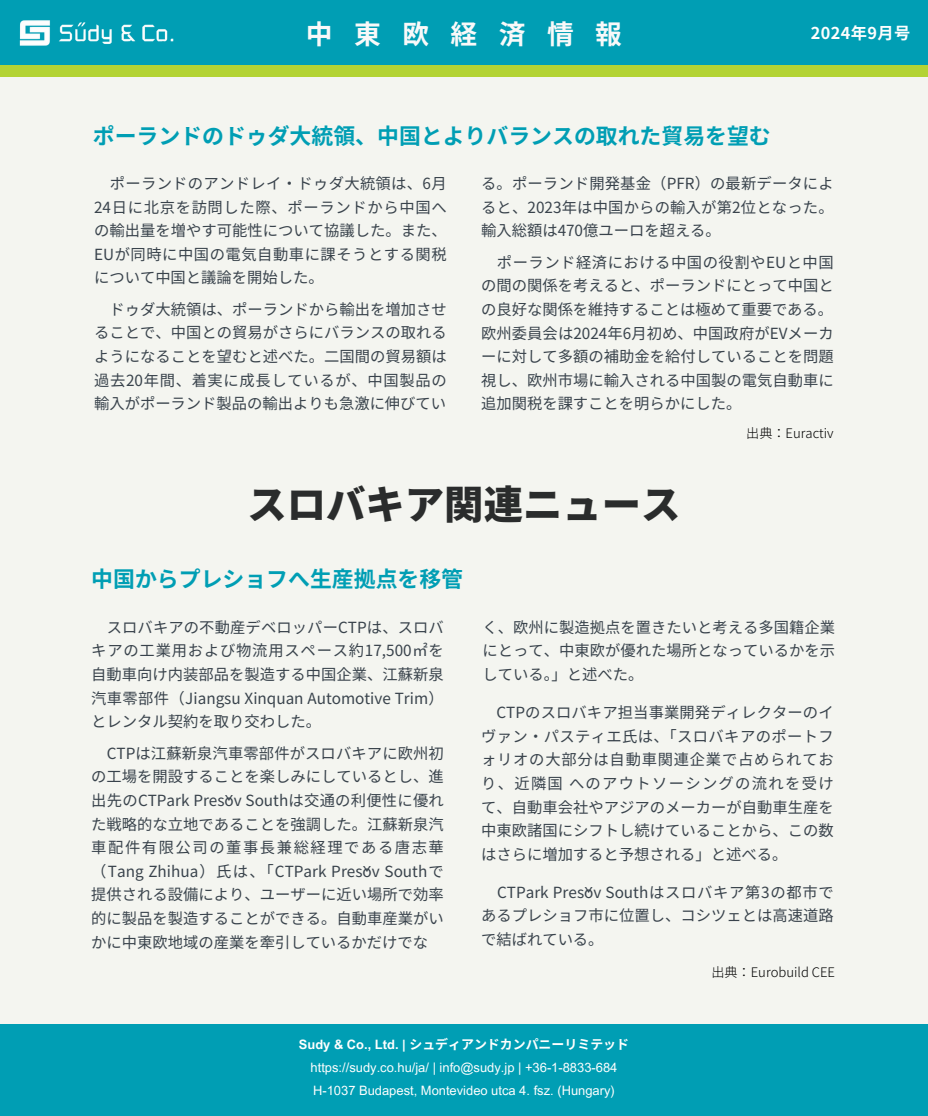
<style>
.page{position:relative;width:928px;height:1116px;background:#f4f5f0}
.page>*{position:absolute;margin:0;border:0;box-sizing:border-box;transform-origin:0 0}
.t1{font:900 39.38px "Noto Sans JP";color:#2a2c2c}
.t2{font:700 26.78px "Noto Sans JP";letter-spacing:.8em;color:#f9f9f9}
.t3{font:700 21.88px "Noto Sans JP";color:#009eb4}
.t4{font:700 16.28px "Noto Sans JP";letter-spacing:.025em;color:#fdfefe}
.t5{font:15.31px/23.6px "Noto Sans JP";color:#39434c;text-align:justify}
.t6{font:15.31px/23.6px "Noto Sans JP";letter-spacing:.02em;color:#39434c}
.t7{font:300 13.12px "Noto Sans JP";color:#000}
.t8{font:12.95px "Arial MT Pro";color:#fdfefe}
.t9{font:700 12.95px "Noto Sans CJ Ksc";color:#fdfefe}
.s1{font-family:"Arial MT Pro"}
</style>
<div class="page">
<div style="left:0;top:0;width:928px;height:71px;background:#009eb4"></div>
<img style="left:19px;top:20px;width:155px;height:26px">
<div style="left:0;top:1024px;width:928px;height:92px;background:#009eb4"></div>
<div style="left:0;top:65px;width:928px;height:12px;background:#b3d334"></div>
<h2 class="t2" style="left:306px;top:12px;width:318px">中東欧経済情報</h2>
<h5 class="t4" style="left:811px;top:20px;width:101px">2024年9月号</h5>
<h3 class="t3" style="left:93px;top:118px;width:680px">ポーランドのドゥダ大統領、中国とよりバランスの取れた貿易を望む</h3>
<h4 class="t6" style="left:94px;top:170px;width:354px;text-indent:16px">ポーランドのアンドレイ・ ドゥダ大統領は、6月<br>24日に北京を訪問した際、ポーランドから中国への輸出量を増やす可能性について協議した。また、<br>EUが同時に中国の電気自動車に課そうとする関税について中国と議論を開始した。</h4>
<h6 class="t5" style="left:481px;top:170px;width:354px">る。ポーランド開発基金（PFR）の最新データによると、2023年は中国からの輸入が第2位となった。輸入総額は470億ユーロを超える。</h6>
<h6 class="t5" style="left:481px;top:249px;width:354px;text-indent:16px">ポーランド経済における中国の役割やEUと中国の間の関係を考えると、ポーランドにとって中国との良好な関係を維持することは極めて重要である。欧州委員会は2024年6月初め、中国政府がEVメーカーに対して多額の補助金を給付していることを問題視し、欧州市場に輸入される中国製の電気自動車に追加関税を課すことを明らかにした。</h6>
<h4 class="t7" style="left:746px;top:423px;width:89px">出典：Euractiv</h4>
<h3 class="t5" style="left:94px;top:296px;width:354px;text-indent:15px">ドゥダ大統領は、ポーランドから輸出を増加させることで、中国との貿易がさらにバランスの取れるようになることを望むと述べた。二国間の貿易額は過去20年間、着実に成長しているが、中国製品の輸入がポーランド製品の輸出よりも急激に伸びてい</h3>
<h6 class="t1" style="left:247px;top:473px;width:435px">スロバキア関連ニュース</h6>
<h6 class="t3" style="left:91px;top:562px;width:373px">中国からプレショフへ生産拠点を移管</h6>
<h4 class="t5" style="left:91px;top:614px;width:354px;text-indent:15px">スロバキアの不動産デベロッパーCTPは、スロバキアの工業用および物流用スペース約17,500㎡を自動車向け内装部品を製造する中国企業、江蘇新泉汽車零部件（Jiangsu Xinquan Automotive Trim）とレンタル契約を取り交わした。</h4>
<h6 class="t5" style="left:483px;top:614px;width:354px">く、欧州に製造拠点を置きたいと考える多国籍企業にとって、中東欧が優れた場所となっているかを示している。」と述べた。</h6>
<p class="t5" style="left:91px;top:740px;width:354px;text-indent:15px">CTPは江蘇新泉汽車零部件がスロバキアに欧州初の工場を開設することを楽しみにしているとし、進出先のCTPark Prešov Southは交通の利便性に優れた戦略的な立地であることを強調した。江蘇新泉汽車配件有限公司の董事長兼総経理である唐志華（Tang Zhihua）氏は、「CTPark Prešov Southで提供される設備により、ユーザーに近い場所で効率的に製品を製造することができる。自動車産業がいかに中東欧地域の産業を牽引しているかだけでな</p>
<p class="t5" style="left:481px;top:699px;width:354px;text-indent:15px">CTPのスロバキア担当事業開発ディレクターのイヴァン・ パスティエ氏は、「スロバキアのポートフォリオの大部分は自動車関連企業で占められており、近隣国へのアウトソーシングの流れを受けて、自動車会社やアジアのメーカーが自動車生産を中東欧諸国にシフトし続けていることから、この数はさらに増加すると予想される」と述べる。</p>
<p class="t5" style="left:481px;top:879px;width:354px;text-indent:16px">CTPark Prešov Southはスロバキア第3の都市であるプレショフ市に位置し、コシツェとは高速道路で結ばれている。</p>
<h4 class="t9" style="left:299px;top:1034px;width:332px"><span class="s1">Sudy &amp; Co., Ltd. |</span> シュディアンドカンパニーリミテッド</h4>
<p class="t8" style="left:311px;top:1063px;width:308px">https://sudy.co.hu/ja/ | info@sudy.jp | +36-1-8833-684</p>
<h1 class="t8" style="left:313px;top:1086px;width:303px">H-1037 Budapest, Montevideo utca 4. fsz. (Hungary)</h1>
<p class="t7" style="left:711px;top:962px;width:125px">出典：Eurobuild CEE</p>
</div>
